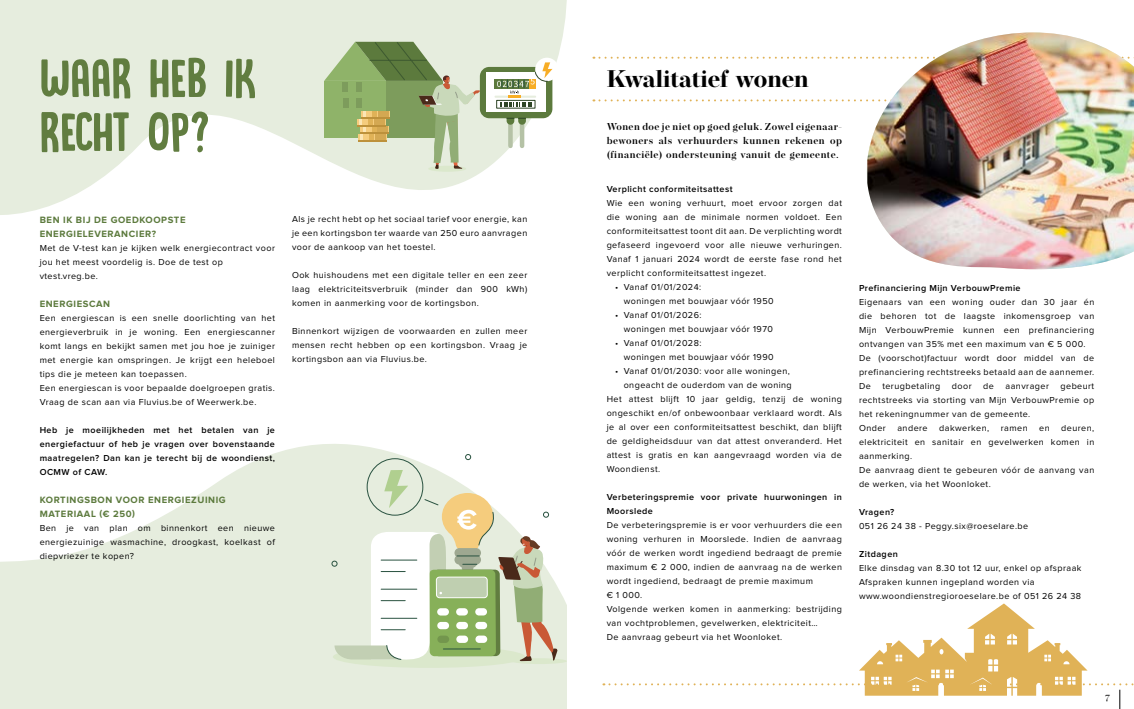
<style>
.page{position:relative;width:1134px;height:709px;background:#fff}
.page>*{position:absolute;margin:0;border:0;box-sizing:border-box;transform-origin:0 0}
.t1{font:700 24px "Operetta 12";letter-spacing:-.005em;color:#000}
.t2{font:600 10px/14px "Operetta 12";letter-spacing:.05em;color:#000;text-align:justify}
.t3{font:10px "Operetta 8";color:#000}
.t4{font:700 9.5px/14px "Proxima Nova";letter-spacing:.06em;color:#5c7a3d}
.t5{font:9px/14px "Proxima Nova";letter-spacing:.05em;color:#000}
.t6{font:600 9px/14px "Proxima Nova";letter-spacing:.05em;color:#000}
</style>
<div class="page">
<svg style="left:623px;top:99px;width:214px;height:2px"></svg>
<svg style="left:623px;top:57px;width:214px;height:2px"></svg>
<img style="left:867px;top:32px;width:267px;height:237px">
<svg style="left:664px;top:603px;width:470px;height:106px"></svg>
<svg style="left:0;top:444px;width:664px;height:265px;fill:#e6edde"></svg>
<svg style="left:0;top:0;width:623px;height:215px;fill:#e6edde"></svg>
<svg style="left:41px;top:111px;width:167px;height:41px"></svg>
<svg style="left:41px;top:58px;width:214px;height:40px;background:#a7b894"></svg>
<div style="left:333px;top:645px;width:192px;height:23px;background:#dbe8cc;border-radius:50%"></div>
<div style="left:511px;top:658px;width:56px;height:6px;background:#dbe8cc;border-radius:50%"></div>
<div style="left:428px;top:166px;width:38px;height:6px;background:#dbe8cc;border-radius:50%"></div>
<svg style="left:324px;top:41px;width:156px;height:128px;background:#afc094"></svg>
<svg style="left:331px;top:454px;width:227px;height:207px"></svg>
<div style="left:508px;top:122px;width:5px;height:24px;background:#b5c2a6"></div>
<hr style="left:520px;top:122px;width:4px;height:24px;background:#b5c2a6">
<div style="left:507px;top:107px;width:7px;height:18px;background:#5c7a3d;border-radius:4px"></div>
<div style="left:518px;top:107px;width:8px;height:18px;background:#5c7a3d;border-radius:4px"></div>
<div style="left:480px;top:67px;width:72px;height:51px;background:#5c7a3d;border-radius:9px"></div>
<div style="left:486px;top:72px;width:60px;height:40px;background:#fff"></div>
<div style="left:494px;top:79px;width:42px;height:10px;background:#5c7a3d"></div>
<hr style="left:494px;top:96px;width:42px;height:2px;background:#e6edde">
<div style="left:496px;top:100px;width:39px;height:8px;border:1px solid #2e4526"></div>
<div style="left:535px;top:58px;width:24px;height:23px;background:#fff;border-radius:50%"></div>
<svg style="left:497px;top:62px;width:55px;height:45px"></svg>
<svg style="left:507px;top:118px;width:19px;height:1px"></svg>
<div style="left:567px;top:510px;width:34px;height:199px;background:#fff"></div>
<p class="t4" style="left:40px;top:213px;width:147px">BEN IK BIJ DE GOEDKOOPSTE<br>ENERGIELEVERANCIER?</p>
<p class="t5" style="left:40px;top:241px;width:237px">Met de V-test kan je kijken welk energiecontract voor jou het meest voordelig is. Doe de test op vtest.vreg.be.</p>
<p class="t4" style="left:40px;top:297px;width:72px">ENERGIESCAN</p>
<p class="t5" style="left:40px;top:311px;width:237px">Een energiescan is een snelle doorlichting van het energieverbruik in je woning. Een energiescanner komt langs en bekijkt samen met jou hoe je zuiniger met energie kan omspringen. Je krijgt een heleboel tips die je meteen kan toepassen.<br>Een energiescan is voor bepaalde doelgroepen gratis.<br>Vraag de scan aan via Fluvius.be of Weerwerk.be.</p>
<p class="t6" style="left:40px;top:423px;width:237px;text-align:justify">Heb je moeilijkheden met het betalen van je energiefactuur of heb je vragen over bovenstaande maatregelen? Dan kan je terecht bij de woondienst, OCMW of CAW.</p>
<p class="t4" style="left:40px;top:493px;width:187px">KORTINGSBON VOOR ENERGIEZUINIG<br>MATERIAAL (€ 250)</p>
<p class="t5" style="left:40px;top:521px;width:237px;text-align:justify">Ben je van plan om binnenkort een nieuwe energiezuinige wasmachine, droogkast, koelkast of diepvriezer te kopen?</p>
<p class="t5" style="left:292px;top:212px;width:237px;text-align:justify">Als je recht hebt op het sociaal tarief voor energie, kan je een kortingsbon ter waarde van 250 euro aanvragen voor de aankoop van het toestel.</p>
<p class="t5" style="left:292px;top:268px;width:237px;text-align:justify">Ook huishoudens met een digitale teller en een zeer laag elektriciteitsverbruik (minder dan 900 kWh) komen in aanmerking voor de kortingsbon.</p>
<p class="t5" style="left:292px;top:324px;width:237px;text-align:justify">Binnenkort wijzigen de voorwaarden en zullen meer mensen recht hebben op een kortingsbon. Vraag je kortingsbon aan via Fluvius.be.</p>
<h1 class="t1" style="left:607px;top:65px;width:204px">Kwalitatief wonen</h1>
<p class="t2" style="left:607px;top:120px;width:237px">Wonen doe je niet op goed geluk. Zowel eigenaar&shy;bewoners als verhuurders kunnen rekenen op (financiële) ondersteuning vanuit de gemeente.</p>
<p class="t6" style="left:607px;top:182px;width:127px">Verplicht conformiteitsattest</p>
<p class="t5" style="left:607px;top:196px;width:237px;text-align:justify">Wie een woning verhuurt, moet ervoor zorgen dat die woning aan de minimale normen voldoet. Een conformiteitsattest toont dit aan. De verplichting wordt gefaseerd ingevoerd voor alle nieuwe verhuringen.<br>Vanaf 1 januari 2024 wordt de eerste fase rond het verplicht conformiteitsattest ingezet.</p>
<p class="t5" style="left:624px;top:280px;width:151px;text-indent:-9px">• Vanaf 01/01/2024:<br>woningen met bouwjaar vóór 1950</p>
<p class="t5" style="left:624px;top:308px;width:151px;text-indent:-9px">• Vanaf 01/01/2026:<br>woningen met bouwjaar vóór 1970</p>
<p class="t5" style="left:624px;top:336px;width:151px;text-indent:-9px">• Vanaf 01/01/2028:<br>woningen met bouwjaar vóór 1990</p>
<p class="t5" style="left:615px;top:364px;width:176px">• Vanaf 01/01/2030: voor alle woningen,</p>
<p class="t5" style="left:624px;top:378px;width:170px">ongeacht de ouderdom van de woning</p>
<p class="t5" style="left:607px;top:392px;width:237px">Het attest blijft 10 jaar geldig, tenzij de woning</p>
<p class="t5" style="left:607px;top:406px;width:237px">ongeschikt en/of onbewoonbaar verklaard wordt. Als</p>
<p class="t5" style="left:607px;top:420px;width:237px">je al over een conformiteitsattest beschikt, dan blijft</p>
<p class="t5" style="left:607px;top:434px;width:237px">de geldigheidsduur van dat attest onveranderd. Het</p>
<p class="t5" style="left:607px;top:448px;width:237px">attest is gratis en kan aangevraagd worden via de</p>
<p class="t5" style="left:607px;top:462px;width:55px">Woondienst.</p>
<p class="t6" style="left:607px;top:490px;width:237px">Verbeteringspremie voor private huurwoningen in<br>Moorslede</p>
<p class="t5" style="left:607px;top:518px;width:237px">De verbeteringspremie is er voor verhuurders die een woning verhuren in Moorslede. Indien de aanvraag vóór de werken wordt ingediend bedraagt de premie maximum € 2 000, indien de aanvraag na de werken wordt ingediend, bedraagt de premie maximum<br>€ 1 000.<br>Volgende werken komen in aanmerking: bestrijding van vochtproblemen, gevelwerken, elektriciteit…<br>De aanvraag gebeurt via het Woonloket.</p>
<p class="t6" style="left:859px;top:281px;width:163px">Prefinanciering Mijn VerbouwPremie</p>
<p class="t5" style="left:859px;top:295px;width:237px">Eigenaars van een woning ouder dan 30 jaar én die behoren tot de laagste inkomensgroep van Mijn VerbouwPremie kunnen een prefinanciering ontvangen van 35% met een maximum van € 5 000.<br>De (voorschot)factuur wordt door middel van de prefinanciering rechtstreeks betaald aan de aannemer.<br>De</p>
<p class="t5" style="left:859px;top:379px;width:237px;text-indent:202px">gebeurt rechtstreeks via storting van Mijn VerbouwPremie op het rekeningnummer van de gemeente.<br>Onder</p>
<p class="t5" style="left:882px;top:379px;width:60px">terugbetaling</p>
<p class="t5" style="left:952px;top:379px;width:21px">door</p>
<p class="t5" style="left:983px;top:379px;width:12px">de</p>
<p class="t5" style="left:1005px;top:379px;width:45px">aanvrager</p>
<p class="t5" style="left:859px;top:421px;width:237px;text-indent:202px">deuren, elektriciteit en sanitair en gevelwerken komen in aanmerking.<br>De aanvraag dient te gebeuren vóór de aanvang van de werken, via het Woonloket.</p>
<p class="t6" style="left:859px;top:505px;width:37px">Vragen?</p>
<p class="t5" style="left:859px;top:519px;width:171px">051 26 24 38 - Peggy.six@roeselare.be</p>
<p class="t6" style="left:859px;top:547px;width:40px">Zitdagen</p>
<p class="t5" style="left:859px;top:561px;width:224px">Elke dinsdag van 8.30 tot 12 uur, enkel op afspraak<br>Afspraken kunnen ingepland worden via www.woondienstregioroeselare.be of 051 26 24 38</p>
<p class="t5" style="left:897px;top:421px;width:32px">andere</p>
<p class="t5" style="left:939px;top:421px;width:51px">dakwerken,</p>
<p class="t5" style="left:1001px;top:421px;width:28px">ramen</p>
<p class="t5" style="left:1039px;top:421px;width:12px">en</p>
<p class="t3" style="left:1105px;top:691px;width:6px">7</p>
</div>
